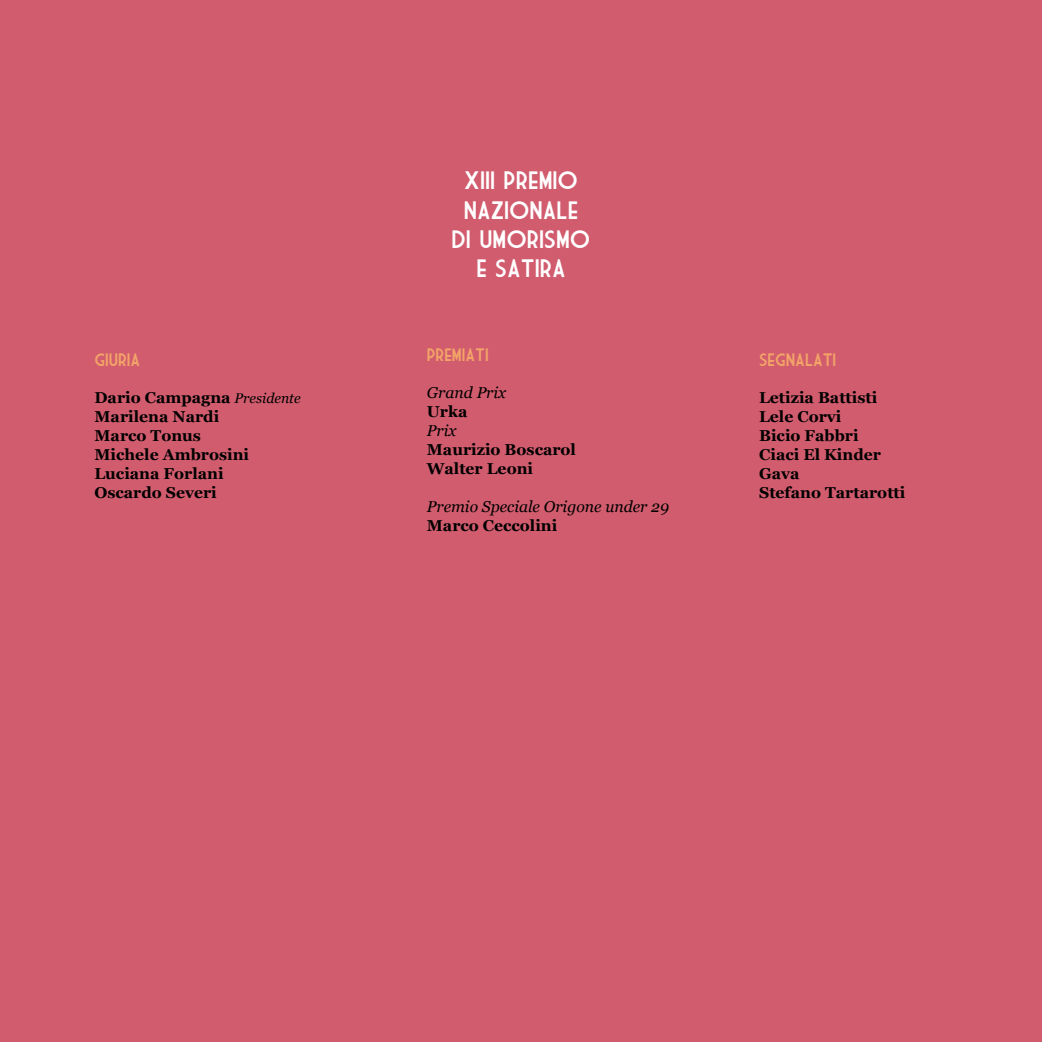
<style>
.page{position:relative;width:1042px;height:1042px;background:#fff}
.page>*{position:absolute;margin:0;border:0;box-sizing:border-box;transform-origin:0 0}
.t1{font:24.5px/29.4px "Market Deco";color:#fff;text-align:center}
.t2{font:17.5px "Market Deco";color:#f3a468}
.t3{font:700 15.75px/18.9px "Georgia";color:#000}
.t4{font:italic 15.75px "Georgia";color:#000}
.s1{font-weight:400;font-style:italic;font-size:14px}
</style>
<div class="page">
<div style="left:0;top:0;width:1041px;height:1042px;background:#d15c6e"></div>
<p class="t2" style="left:94px;top:351px;width:47px">GIURIA</p>
<p class="t3" style="left:94px;top:388px;width:208px">Dario Campagna <span class="s1">Presidente<br></span>Marilena Nardi<br>Marco Tonus<br>Michele Ambrosini<br>Luciana Forlani<br>Oscardo Severi</p>
<h1 class="t1" style="left:451px;top:167px;width:140px">XIII PREMIO<br>NAZIONALE<br>DI UMORISMO<br>E SATIRA</h1>
<p class="t2" style="left:427px;top:346px;width:63px">PREMIATI</p>
<p class="t4" style="left:427px;top:383px;width:81px">Grand Prix</p>
<p class="t3" style="left:427px;top:402px;width:42px">Urka</p>
<p class="t4" style="left:427px;top:421px;width:31px">Prix</p>
<p class="t3" style="left:427px;top:440px;width:151px">Maurizio Boscarol<br>Walter Leoni</p>
<p class="t4" style="left:427px;top:496px;width:244px">Premio Speciale Origone under 29</p>
<p class="t3" style="left:427px;top:516px;width:132px">Marco Ceccolini</p>
<p class="t2" style="left:759px;top:351px;width:79px">SEGNALATI</p>
<p class="t3" style="left:759px;top:388px;width:148px">Letizia Battisti<br>Lele Corvi<br>Bicio Fabbri<br>Ciaci El Kinder<br>Gava<br>Stefano Tartarotti</p>
</div>
